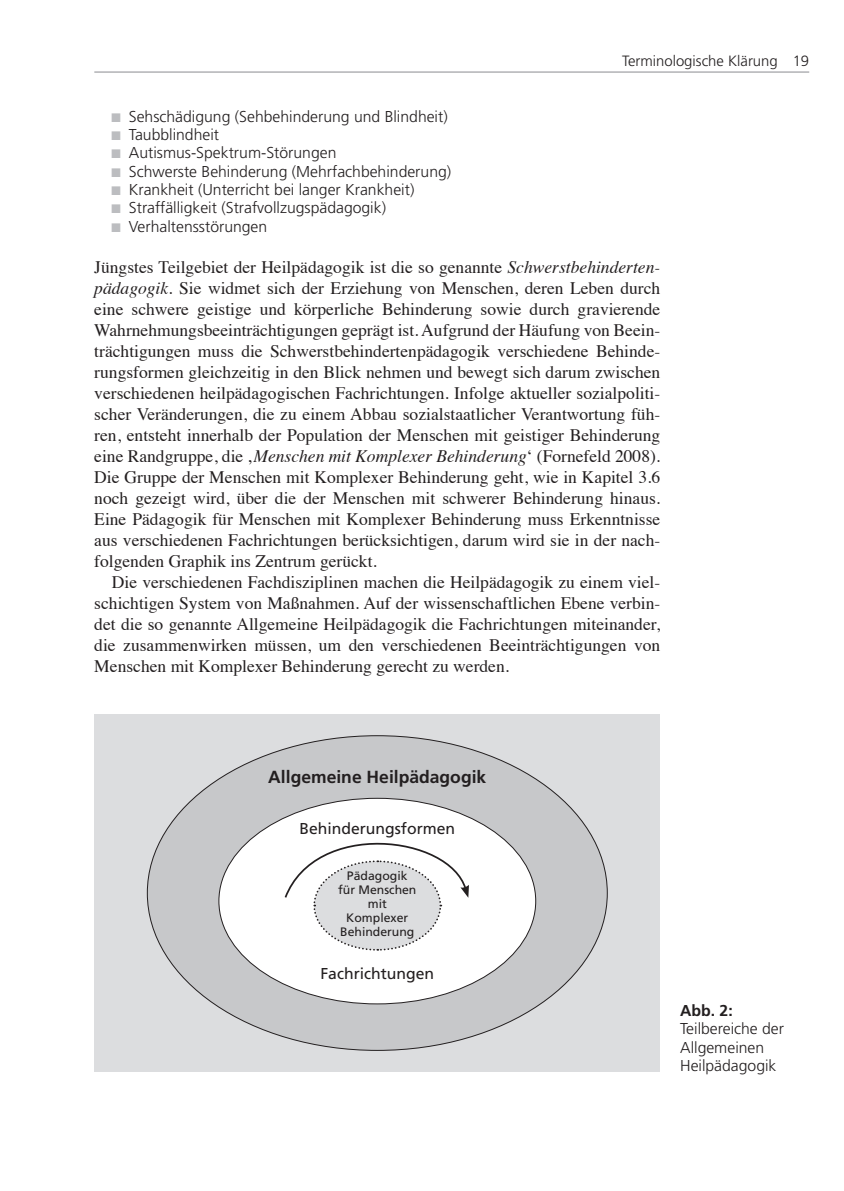
<style>
.page{position:relative;width:844px;height:1191px;background:#fff}
.page>*{position:absolute;margin:0;border:0;box-sizing:border-box;transform-origin:0 0}
.t1{font:17.5px/21px "Times";color:#231f20;text-align:justify}
.t2{font:700 17.5px "Frutiger";color:#231f20}
.t3{font:300 15.75px/18.4px "Frutiger";color:#231f20}
.t4{font:15.75px "Frutiger";color:#231f20}
.t5{font:700 15.75px "Frutiger";color:#231f20}
.t6{font:300 14.88px "Frutiger";color:#231f20}
.t7{font:12.25px/14px "Frutiger";color:#231f20;text-align:center}
.s1{font-family:"Spe Num Mat";font-weight:400;font-size:12.25px;color:#bcbdc0}
.s2{font-style:italic}
</style>
<div class="page">
<hr style="left:94px;top:71px;width:715px;height:2px;background:#bcbdc0">
<div style="left:94px;top:714px;width:566px;height:357px;background:#dcdddf"></div>
<div style="left:147px;top:735px;width:460px;height:315px;background:#c7c8ca;border-radius:50%"></div>
<div style="left:219px;top:798px;width:316px;height:206px;background:#fff;border-radius:50%"></div>
<svg style="left:284px;top:842px;width:185px;height:109px"></svg>
<p class="t6" style="left:622px;top:53px;width:188px">Terminologische Klärung 19</p>
<p class="t3" style="left:112px;top:107px;width:341px"><span class="s1">y</span> Sehschädigung (Sehbehinderung und Blindheit) <span class="s1">y</span> Taubblindheit<br><span class="s1">y</span> Autismus-Spektrum-Störungen<br><span class="s1">y</span> Schwerste Behinderung (Mehrfachbehinderung) <span class="s1">y</span> Krankheit (Unterricht bei langer Krankheit)<br><span class="s1">y</span> Straffälligkeit (Strafvollzugspädagogik)<br><span class="s1">y</span> Verhaltensstörungen</p>
<p class="t1" style="left:94px;top:255px;width:567px">Jüngstes Teilgebiet der Heilpädagogik ist die so genannte <span class="s2">Schwerstbehinderten&shy;pädagogik</span>. Sie widmet sich der Erziehung von Menschen, deren Leben durch eine schwere geistige und körperliche Behinderung sowie durch gravierende Wahrnehmungsbeeinträchtigungen geprägt ist. Aufgrund der Häufung von Beein&shy;trächtigungen muss die Schwerstbehindertenpädagogik verschiedene Behinde&shy;rungsformen gleichzeitig in den Blick nehmen und bewegt sich darum zwischen verschiedenen heilpädagogischen Fachrichtungen. Infolge aktueller sozialpoliti&shy;scher Veränderungen, die zu einem Abbau sozialstaatlicher Verantwortung füh&shy;ren, entsteht innerhalb der Population der Menschen mit geistiger Behinderung eine Randgruppe, die ‚<span class="s2">Menschen mit Komplexer Behinderung</span>‘ (Fornefeld 2008).<br>Die Gruppe der Menschen mit Komplexer Behinderung geht, wie in Kapitel 3.6 noch gezeigt wird, über die der Menschen mit schwerer Behinderung hinaus.<br>Eine Pädagogik für Menschen mit Komplexer Behinderung muss Erkenntnisse aus verschiedenen Fachrichtungen berücksichtigen, darum wird sie in der nach&shy;folgenden Graphik ins Zentrum gerückt.</p>
<p class="t1" style="left:94px;top:570px;width:567px;text-indent:18px">Die verschiedenen Fachdisziplinen machen die Heilpädagogik zu einem viel&shy;schichtigen System von Maßnahmen. Auf der wissenschaftlichen Ebene verbin&shy;det die so genannte Allgemeine Heilpädagogik die Fachrichtungen miteinander, die zusammenwirken müssen, um den verschiedenen Beeinträchtigungen von Menschen mit Komplexer Behinderung gerecht zu werden.</p>
<p class="t2" style="left:268px;top:767px;width:219px">Allgemeine Heilpädagogik</p>
<p class="t4" style="left:299px;top:819px;width:157px">Behinderungsformen</p>
<p class="t7" style="left:338px;top:869px;width:80px">Pädagogik für Menschen mit<br>Komplexer<br>Behinderung</p>
<p class="t4" style="left:320px;top:964px;width:115px">Fachrichtungen</p>
<p class="t5" style="left:680px;top:1001px;width:54px">Abb. 2:</p>
<p class="t3" style="left:680px;top:1019px;width:105px">Teilbereiche der<br>Allgemeinen<br>Heilpädagogik</p>
</div>
